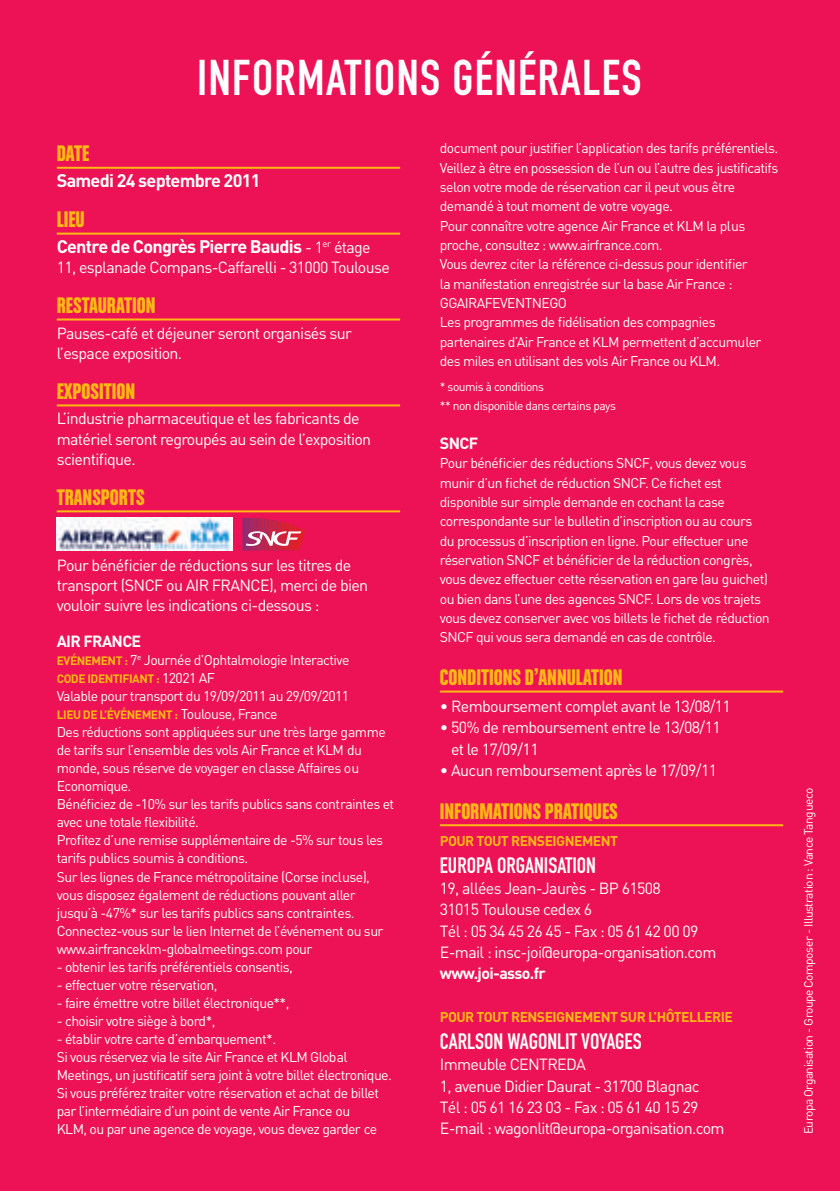
<style>
.page{position:relative;width:840px;height:1191px;background:#fff}
.page>*{position:absolute;margin:0;border:0;box-sizing:border-box;transform-origin:0 0}
.t1{font:49.4px "DIN Engschrift";letter-spacing:.03em;color:#fff}
.t2{font:24px "Chalet Comprime Hong Kong Eighty";color:#fcb814}
.t3{font:22px "DIN Engschrift";color:#fff}
.t4{font:700 18px "DIN";letter-spacing:-.04em;color:#fff}
.t5{font:16px/21.4px "DIN";letter-spacing:-.04em;color:#fff}
.t6{font:700 16px "DIN";letter-spacing:-.04em;color:#fff}
.t7{font:14px/19.4px "DIN";letter-spacing:-.04em;color:#fff}
.t8{font:700 14px "DIN";letter-spacing:-.04em;color:#fcb814}
.t9{font:12px/19.4px "DIN";letter-spacing:-.04em;color:#fff}
.t10{font:700 12px "DIN";letter-spacing:-.04em;color:#fcb814}
.s1{font-weight:400;font-size:16px}
.s2{font-weight:700;font-size:12px;color:#fcb814}
.s3{font-weight:400;font-size:14px;color:#fff}
</style>
<div class="page">
<div style="left:0;top:0;width:839px;height:1191px;background:#ed1255"></div>
<hr style="left:57px;top:167px;width:343px;height:2px;background:#fcb814">
<hr style="left:57px;top:233px;width:343px;height:2px;background:#fcb814">
<hr style="left:57px;top:318px;width:343px;height:2px;background:#fcb814">
<hr style="left:57px;top:404px;width:343px;height:2px;background:#fcb814">
<hr style="left:57px;top:510px;width:343px;height:2px;background:#fcb814">
<hr style="left:439px;top:690px;width:343px;height:2px;background:#fcb814">
<hr style="left:439px;top:824px;width:343px;height:2px;background:#fcb814">
<svg style="left:242px;top:518px;width:63px;height:32px;background:#ce4468"></svg>
<img style="left:57px;top:518px;width:176px;height:33px">
<h1 class="t1" style="left:197px;top:60px;width:445px">INFORMATIONS GÉNÉRALES</h1>
<h2 class="t2" style="left:57px;top:144px;width:34px">DATE</h2>
<p class="t4" style="left:57px;top:172px;width:205px">Samedi 24 septembre 2011</p>
<h2 class="t2" style="left:57px;top:210px;width:29px">LIEU</h2>
<p class="t4" style="left:57px;top:238px;width:315px">Centre de Congrès Pierre Baudis <span class="s1">- 1</span><sup>er</sup> <span class="s1">étage</span></p>
<p class="t5" style="left:57px;top:257px;width:334px">11, esplanade Compans-Caffarelli - 31000 Toulouse</p>
<h2 class="t2" style="left:57px;top:296px;width:100px">RESTAURATION</h2>
<p class="t5" style="left:57px;top:324px;width:296px;line-height:20px">Pauses-café et déjeuner seront organisés sur l’espace exposition.</p>
<h2 class="t2" style="left:57px;top:381px;width:80px">EXPOSITION</h2>
<p class="t5" style="left:57px;top:410px;width:316px;line-height:20px">L’industrie pharmaceutique et les fabricants de matériel seront regroupés au sein de l’exposition scientifique.</p>
<h2 class="t2" style="left:57px;top:487px;width:89px">TRANSPORTS</h2>
<p class="t5" style="left:57px;top:556px;width:313px;line-height:20px">Pour bénéficier de réductions sur les titres de transport (SNCF ou AIR FRANCE), merci de bien vouloir suivre les indications ci-dessous :</p>
<p class="t6" style="left:57px;top:634px;width:86px">AIR FRANCE</p>
<p class="t7" style="left:57px;top:651px;width:294px"><span class="s2">EVÉNEMENT :</span> 7<sup>e</sup> Journée d’Ophtalmologie Interactive</p>
<p class="t10" style="left:57px;top:673px;width:159px">CODE IDENTIFIANT : <span class="s3">12021 AF</span></p>
<p class="t7" style="left:57px;top:687px;width:294px">Valable pour transport du 19/09/2011 au 29/09/2011</p>
<p class="t10" style="left:57px;top:709px;width:222px">LIEU DE L’ÉVÉNEMENT : <span class="s3">Toulouse, France</span></p>
<p class="t7" style="left:57px;top:724px;width:339px;line-height:18px">Des réductions sont appliquées sur une très large gamme de tarifs sur l’ensemble des vols Air France et KLM du monde, sous réserve de voyager en classe Affaires ou Economique.<br>Bénéficiez de -10% sur les tarifs publics sans contraintes et avec une totale flexibilité.<br>Profitez d’une remise supplémentaire de -5% sur tous les tarifs publics soumis à conditions.<br>Sur les lignes de France métropolitaine (Corse incluse), vous disposez également de réductions pouvant aller jusqu’à -47%* sur les tarifs publics sans contraintes.<br>Connectez-vous sur le lien Internet de l’événement ou sur www.airfranceklm-globalmeetings.com pour</p>
<p class="t7" style="left:57px;top:958px;width:237px">- obtenir les tarifs préférentiels consentis,</p>
<p class="t7" style="left:57px;top:976px;width:162px">- effectuer votre réservation,</p>
<p class="t7" style="left:57px;top:994px;width:234px">- faire émettre votre billet électronique**,</p>
<p class="t7" style="left:57px;top:1012px;width:160px">- choisir votre siège à bord*,</p>
<p class="t7" style="left:57px;top:1031px;width:336px;line-height:18px">- établir votre carte d’embarquement*.<br>Si vous réservez via le site Air France et KLM Global Meetings, un justificatif sera joint à votre billet électronique.<br>Si vous préférez traiter votre réservation et achat de billet par l’intermédiaire d’un point de vente Air France ou<br>KLM, ou par une agence de voyage, vous devez garder ce</p>
<p class="t7" style="left:439px;top:139px;width:340px">document pour justifier l’application des tarifs préférentiels.<br>Veillez à être en possession de l’un ou l’autre des justificatifs selon votre mode de réservation car il peut vous être demandé à tout moment de votre voyage.<br>Pour connaître votre agence Air France et KLM la plus proche, consultez : www.airfrance.com.<br>Vous devrez citer la référence ci-dessus pour identifier<br>la manifestation enregistrée sur la base Air France :<br>GGAIRAFEVENTNEGO<br>Les programmes de fidélisation des compagnies partenaires d’Air France et KLM permettent d’accumuler des miles en utilisant des vols Air France ou KLM.</p>
<p class="t9" style="left:439px;top:378px;width:178px">* soumis à conditions<br>** non disponible dans certains pays</p>
<p class="t6" style="left:439px;top:436px;width:40px">SNCF</p>
<p class="t7" style="left:439px;top:454px;width:331px">Pour bénéficier des réductions SNCF, vous devez vous munir d’un fichet de réduction SNCF. Ce fichet est disponible sur simple demande en cochant la case correspondante sur le bulletin d’inscription ou au cours du processus d’inscription en ligne. Pour effectuer une réservation SNCF et bénéficier de la réduction congrès, vous devez effectuer cette réservation en gare (au guichet) ou bien dans l’une des agences SNCF. Lors de vos trajets vous devez conserver avec vos billets le fichet de réduction SNCF qui vous sera demandé en cas de contrôle.</p>
<h2 class="t2" style="left:439px;top:667px;width:184px">CONDITIONS D’ANNULATION</h2>
<p class="t5" style="left:439px;top:696px;width:292px">• Remboursement complet avant le 13/08/11</p>
<p class="t5" style="left:451px;top:718px;width:271px;text-indent:-11px">• 50% de remboursement entre le 13/08/11 et le 17/09/11</p>
<p class="t5" style="left:439px;top:760px;width:278px">• Aucun remboursement après le 17/09/11</p>
<h2 class="t2" style="left:439px;top:801px;width:179px">INFORMATIONS PRATIQUES</h2>
<p class="t8" style="left:439px;top:834px;width:180px">POUR TOUT RENSEIGNEMENT</p>
<h3 class="t3" style="left:439px;top:856px;width:157px">EUROPA ORGANISATION</h3>
<p class="t5" style="left:439px;top:878px;width:278px">19, allées Jean-Jaurès - BP 61508<br>31015 Toulouse cedex 6<br>Tél : 05 34 45 26 45 - Fax : 05 61 42 00 09<br>E-mail : insc-joi@europa-organisation.com</p>
<p class="t6" style="left:439px;top:966px;width:107px">www.joi-asso.fr</p>
<p class="t8" style="left:439px;top:1010px;width:294px">POUR TOUT RENSEIGNEMENT SUR L’HÔTELLERIE</p>
<h3 class="t3" style="left:439px;top:1033px;width:203px">CARLSON WAGONLIT VOYAGES</h3>
<p class="t5" style="left:439px;top:1055px;width:286px">Immeuble CENTREDA<br>1, avenue Didier Daurat - 31700 Blagnac<br>Tél : 05 61 16 23 03 - Fax : 05 61 40 15 29<br>E-mail : wagonlit@europa-organisation.com</p>
<p class="t9" style="left:799px;top:1134px;width:348px;rotate:-90deg">Europa Organisation - Groupe Composer - Illustration : Vance Tangueco</p>
</div>
